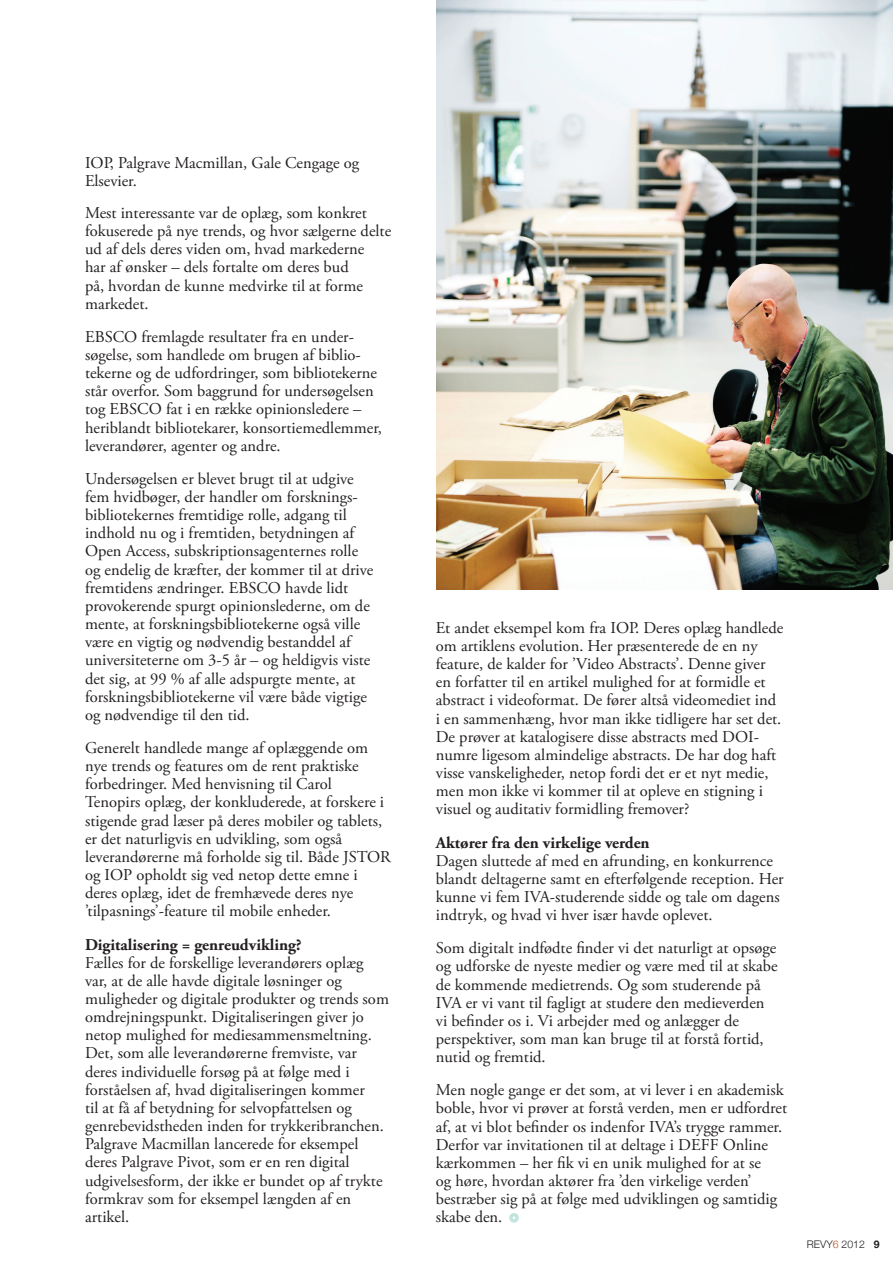
<style>
.page{position:relative;width:893px;height:1263px;background:#fff}
.page>*{position:absolute;margin:0;border:0;box-sizing:border-box;transform-origin:0 0}
.t1{font:16.5px/18.1px "Adobe Garamond Pro";color:#231f20}
.t2{font:700 16.5px "Adobe Garamond Pro";color:#231f20}
.t3{font:300 10.5px "Helvetica Neue";color:#231f20}
.s1{color:#bd4517}
.s2{font-weight:700}
</style>
<div class="page">
<div style="left:509px;top:1213px;width:10px;height:9px;border:3px solid #c1e4dd;border-radius:50%"></div>
<img style="left:437px;top:0;width:456px;height:589px">
<p class="t1" style="left:85px;top:155px;width:276px">IOP, Palgrave Macmillan, Gale Cengage og<br>Elsevier.</p>
<p class="t1" style="left:85px;top:204px;width:308px">Mest interessante var de oplæg, som konkret fokuserede på nye trends, og hvor sælgerne delte ud af dels deres viden om, hvad markederne<br>har af ønsker – dels fortalte om deres bud<br>på, hvordan de kunne medvirke til at forme markedet.</p>
<p class="t1" style="left:85px;top:328px;width:298px">EBSCO fremlagde resultater fra en under&shy;søgelse, som handlede om brugen af biblio&shy;tekerne og de udfordringer, som bibliotekerne står overfor. Som baggrund for undersøgelsen tog EBSCO fat i en række opinionsledere – heriblandt bibliotekarer, konsortiemedlemmer, leverandører, agenter og andre.</p>
<p class="t1" style="left:85px;top:470px;width:290px">Undersøgelsen er blevet brugt til at udgive fem hvidbøger, der handler om forsknings&shy;bibliotekernes fremtidige rolle, adgang til indhold nu og i fremtiden, betydningen af Open Access, subskriptionsagenternes rolle og endelig de kræfter, der kommer til at drive fremtidens ændringer. EBSCO havde lidt provokerende spurgt opinionslederne, om de mente, at forskningsbibliotekerne også ville være en vigtig og nødvendig bestanddel af universiteterne om 3-5 år – og heldigvis viste det sig, at 99 % af alle adspurgte mente, at forskningsbibliotekerne vil være både vigtige og nødvendige til den tid.</p>
<p class="t1" style="left:85px;top:739px;width:307px">Generelt handlede mange af oplæggende om nye trends og features om de rent praktiske forbedringer. Med henvisning til Carol Tenopirs oplæg, der konkluderede, at forskere i stigende grad læser på deres mobiler og tablets, er det naturligvis en udvikling, som også leverandørerne må forholde sig til. Både JSTOR og IOP opholdt sig ved netop dette emne i deres oplæg, idet de fremhævede deres nye ’tilpasnings’-feature til mobile enheder.</p>
<p class="t2" style="left:85px;top:935px;width:218px">Digitalisering = genreudvikling?</p>
<p class="t1" style="left:85px;top:954px;width:305px">Fælles for de forskellige leverandørers oplæg var, at de alle havde digitale løsninger og muligheder og digitale produkter og trends som omdrejningspunkt. Digitaliseringen giver jo netop mulighed for mediesammensmeltning.<br>Det, som alle leverandørerne fremviste, var deres individuelle forsøg på at følge med i forståelsen af, hvad digitaliseringen kommer<br>til at få af betydning for selvopfattelsen og genrebevidstheden inden for trykkeribranchen.<br>Palgrave Macmillan lancerede for eksempel deres Palgrave Pivot, som er en ren digital udgivelsesform, der ikke er bundet op af trykte formkrav som for eksempel længden af en artikel.</p>
<p class="t1" style="left:436px;top:619px;width:349px">Et andet eksempel kom fra IOP. Deres oplæg handlede om artiklens evolution. Her præsenterede de en ny feature, de kalder for ’Video Abstracts’. Denne giver en forfatter til en artikel mulighed for at formidle et abstract i videoformat. De fører altså videomediet ind i en sammenhæng, hvor man ikke tidligere har set det.<br>De prøver at katalogisere disse abstracts med DOI&shy;numre ligesom almindelige abstracts. De har dog haft visse vanskeligheder, netop fordi det er et nyt medie, men mon ikke vi kommer til at opleve en stigning i visuel og auditativ formidling fremover?</p>
<p class="t2" style="left:436px;top:833px;width:215px">Aktører fra den virkelige verden</p>
<p class="t1" style="left:436px;top:852px;width:349px">Dagen sluttede af med en afrunding, en konkurrence blandt deltagerne samt en efterfølgende reception. Her kunne vi fem IVA-studerende sidde og tale om dagens indtryk, og hvad vi hver især havde oplevet.</p>
<p class="t1" style="left:436px;top:939px;width:343px">Som digitalt indfødte finder vi det naturligt at opsøge og udforske de nyeste medier og være med til at skabe de kommende medietrends. Og som studerende på IVA er vi vant til fagligt at studere den medieverden vi befinder os i. Vi arbejder med og anlægger de perspektiver, som man kan bruge til at forstå fortid, nutid og fremtid.</p>
<p class="t1" style="left:436px;top:1081px;width:353px">Men nogle gange er det som, at vi lever i en akademisk boble, hvor vi prøver at forstå verden, men er udfordret af, at vi blot befinder os indenfor IVA’s trygge rammer.<br>Derfor var invitationen til at deltage i DEFF Online kærkommen – her fik vi en unik mulighed for at se<br>og høre, hvordan aktører fra ’den virkelige verden’ bestræber sig på at følge med udviklingen og samtidig skabe den.</p>
<p class="t3" style="left:807px;top:1237px;width:74px">REVY<span class="s1">6</span> 2012 <span class="s2">9</span></p>
</div>
